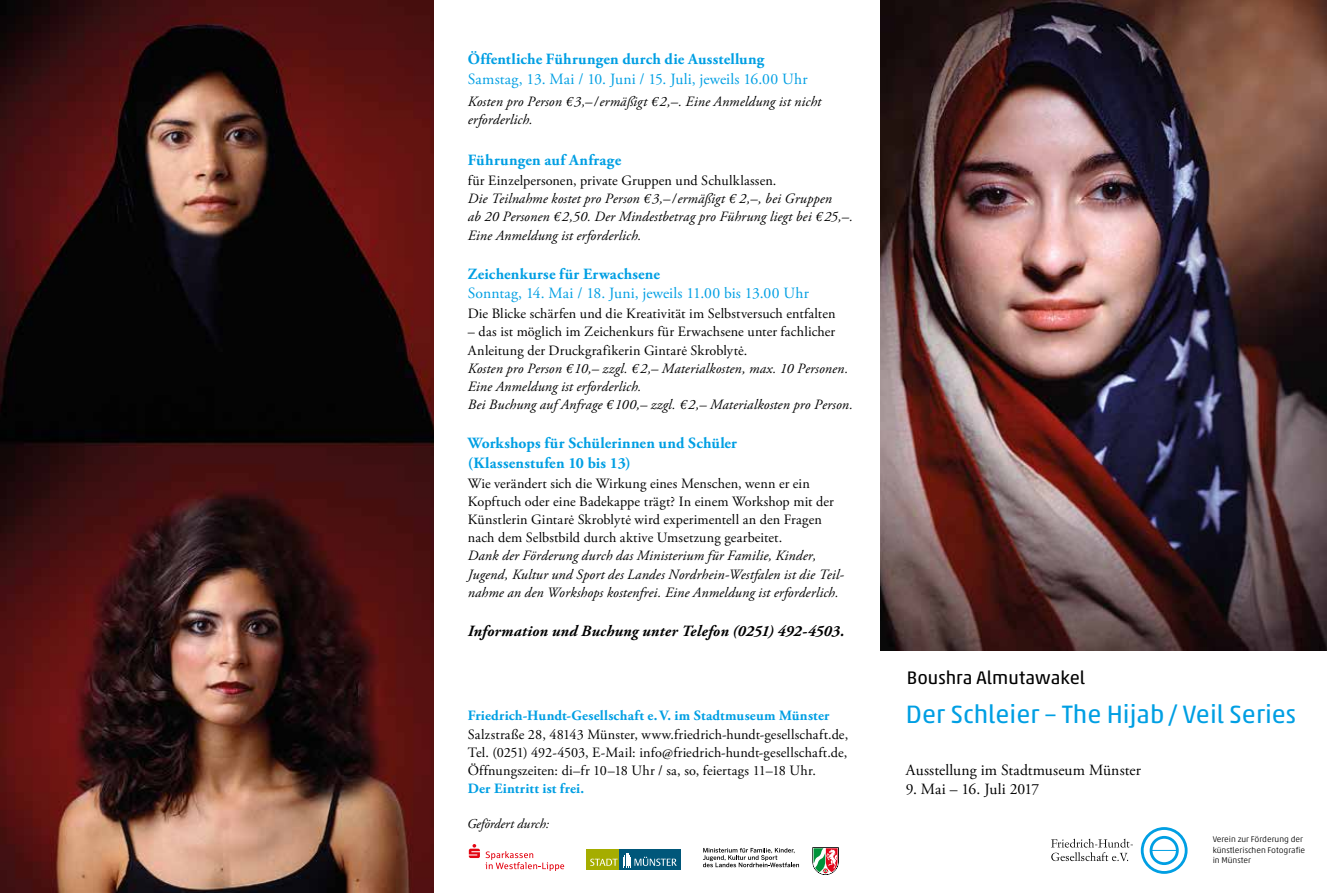
<style>
.page{position:relative;width:1327px;height:893px;background:#fff}
.page>*{position:absolute;margin:0;border:0;box-sizing:border-box;transform-origin:0 0}
.t1{font:25.5px "Akko Pro";color:#009fe3}
.t2{font:18.45px "Akko Pro";color:#000}
.t3{font:700 15.6px/19.5px "Adobe Garamond Pro";letter-spacing:.01em;color:#009fe3}
.t4{font:15.6px "Adobe Garamond Pro";letter-spacing:.01em;color:#009fe3}
.t5{font:italic 700 15.6px "Adobe Garamond Pro";letter-spacing:.015em;color:#000}
.t6{font:15.6px "Adobe Garamond Pro";letter-spacing:.005em;color:#000}
.t7{font:14.25px/18.1px "Adobe Garamond Pro";letter-spacing:.01em;color:#000}
.t8{font:italic 14.25px/18.1px "Adobe Garamond Pro";letter-spacing:.01em;color:#000}
.t9{font:700 14.25px "Adobe Garamond Pro";letter-spacing:.015em;color:#009fe3}
.t10{font:italic 13.5px "Adobe Garamond Pro";color:#000}
.t11{font:300 8.4px/10.4px "Akko Pro";color:#000}
</style>
<div class="page">
<img style="left:880px;top:0;width:447px;height:651px">
<svg style="left:1141px;top:828px;width:45px;height:45px"></svg>
<svg style="left:1051px;top:839px;width:81px;height:22px"></svg>
<img style="left:0;top:0;width:434px;height:893px">
<svg style="left:469px;top:844px;width:95px;height:27px"></svg>
<svg style="left:703px;top:848px;width:96px;height:19px"></svg>
<svg style="left:812px;top:847px;width:26px;height:28px"></svg>
<div style="left:586px;top:849px;width:34px;height:21px;background:#a5ad00"></div>
<div style="left:620px;top:849px;width:61px;height:21px;background:#00577a"></div>
<svg style="left:590px;top:859px;width:27px;height:7px"></svg>
<svg style="left:623px;top:853px;width:54px;height:15px"></svg>
<p class="t3" style="left:468px;top:50px;width:298px">Öffentliche Führungen durch die Ausstellung</p>
<p class="t4" style="left:468px;top:70px;width:341px">Samstag, 13. Mai / 10. Juni / 15. Juli, jeweils 16.00 Uhr</p>
<p class="t8" style="left:468px;top:92px;width:355px">Kosten pro Person €3,–/ermäßigt € 2,–. Eine Anmeldung ist nicht erforderlich.</p>
<p class="t3" style="left:468px;top:150px;width:155px">Führungen auf Anfrage</p>
<p class="t7" style="left:468px;top:172px;width:310px">für Einzelpersonen, private Gruppen und Schulklassen.</p>
<p class="t8" style="left:468px;top:190px;width:387px">Die Teilnahme kostet pro Person € 3,–/ermäßigt € 2,–, bei Gruppen<br>ab 20 Personen € 2,50. Der Mindestbetrag pro Führung liegt bei €25,–.<br>Eine Anmeldung ist erforderlich.</p>
<p class="t3" style="left:468px;top:264px;width:194px">Zeichenkurse für Erwachsene</p>
<p class="t4" style="left:468px;top:284px;width:342px">Sonntag, 14. Mai / 18. Juni, jeweils 11.00 bis 13.00 Uhr</p>
<p class="t7" style="left:468px;top:305px;width:369px">Die Blicke schärfen und die Kreativität im Selbstversuch entfalten</p>
<p class="t7" style="left:468px;top:323px;width:369px">– das ist möglich im Zeichenkurs für Erwachsene unter fachlicher<br>Anleitung der Druckgrafikerin Gintarė Skroblytė.</p>
<p class="t8" style="left:468px;top:360px;width:386px">Kosten pro Person €10,– zzgl. € 2,– Materialkosten, max. 10 Personen.<br>Eine Anmeldung ist erforderlich.<br>Bei Buchung auf Anfrage € 100,– zzgl. € 2,– Materialkosten pro Person.</p>
<p class="t3" style="left:468px;top:434px;width:271px">Workshops für Schülerinnen und Schüler (Klassenstufen 10 bis 13)</p>
<p class="t7" style="left:468px;top:475px;width:367px">Wie verändert sich die Wirkung eines Menschen, wenn er ein Kopftuch oder eine Badekappe trägt? In einem Workshop mit der Künstlerin Gintarė Skroblytė wird experimentell an den Fragen nach dem Selbstbild durch aktive Umsetzung gearbeitet.</p>
<p class="t8" style="left:468px;top:547px;width:378px">Dank der Förderung durch das Ministerium für Familie, Kinder,<br>Jugend, Kultur und Sport des Landes Nordrhein-Westfalen ist die Teil&shy;nahme an den Workshops kostenfrei. Eine Anmeldung ist erforderlich.</p>
<p class="t5" style="left:468px;top:622px;width:378px">Information und Buchung unter Telefon (0251) 492-4503.</p>
<p class="t9" style="left:468px;top:708px;width:363px">Friedrich-Hundt-Gesellschaft e.V. im Stadtmuseum Münster</p>
<p class="t7" style="left:468px;top:725px;width:382px;text-align:justify">Salzstraße 28, 48143 Münster, www.friedrich-hundt-gesellschaft.de, Tel. (0251) 492-4503, E-Mail: info@friedrich-hundt-gesellschaft.de, Öffnungszeiten: di–fr 10–18 Uhr / sa, so, feiertags 11–18 Uhr.</p>
<p class="t9" style="left:468px;top:780px;width:118px">Der Eintritt ist frei.</p>
<p class="t10" style="left:467px;top:816px;width:84px">Gefördert durch:</p>
<p class="t2" style="left:907px;top:666px;width:180px">Boushra Almutawakel</p>
<h1 class="t1" style="left:906px;top:698px;width:392px">Der Schleier – The Hijab/ Veil Series</h1>
<p class="t6" style="left:906px;top:760px;width:236px">Ausstellung im Stadtmuseum Münster</p>
<p class="t6" style="left:906px;top:780px;width:135px">9. Mai – 16. Juli 2017</p>
<p class="t11" style="left:1212px;top:834px;width:94px">Verein zur Förderung der künstlerischen Fotografie in Münster</p>
<p class="t11" style="left:1222px;top:834px;width:94px">Verein zur Förderung der künstlerischen Fotografie in Münster</p>
</div>
